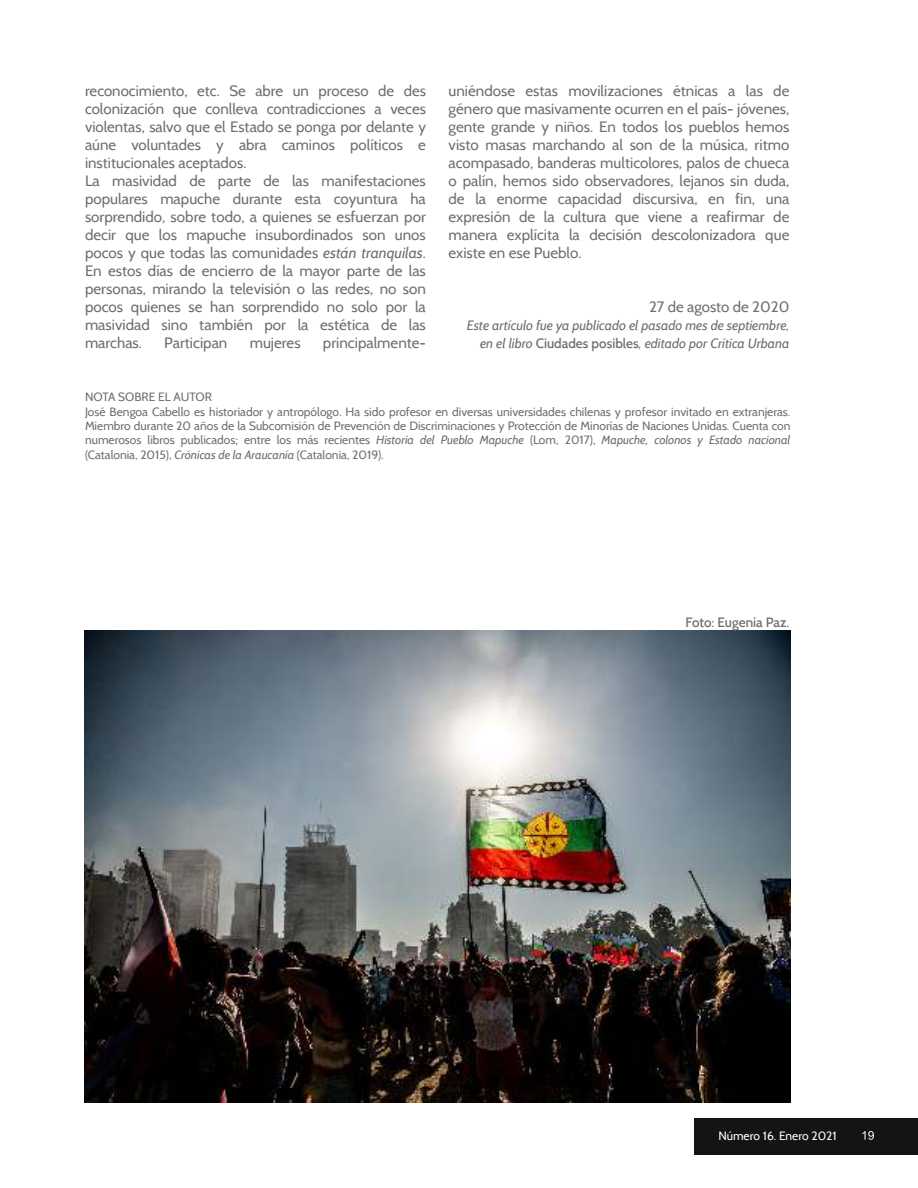
<style>
.page{position:relative;width:918px;height:1188px;background:#fff}
.page>*{position:absolute;margin:0;border:0;box-sizing:border-box;transform-origin:0 0}
.t1{font:15px/18px "Cabin";color:#6d6e6f}
.t2{font:italic 13.5px/18px "Cabin";color:#6d6e6f;text-align:right}
.t3{font:500 13.5px "Cabin";color:#6d6e6f}
.t4{font:12px/14.4px "Cabin";color:#6d6e6f}
.t5{font:12px "Cabin";color:#fff}
.s1{font-style:italic}
.s2{font-weight:500;font-style:normal}
</style>
<div class="page">
<div style="left:694px;top:1118px;width:224px;height:36px;background:#161413"></div>
<svg style="left:862px;top:1131px;width:12px;height:9px"></svg>
<img style="left:84px;top:631px;width:706px;height:471px">
<p class="t1" style="left:85px;top:84px;width:342px">reconocimiento, etc. Se abre un proceso de des colonización que conlleva contradicciones a veces violentas, salvo que el Estado se ponga por delante y aúne voluntades y abra caminos políticos e institucionales aceptados.<br>La masividad de parte de las manifestaciones populares mapuche durante esta coyuntura ha sorprendido, sobre todo, a quienes se esfuerzan por decir que los mapuche insubordinados son unos pocos y que todas las comunidades <span class="s1">están tranquilas</span>.<br>En estos días de encierro de la mayor parte de las personas, mirando la televisión o las redes, no son pocos quienes se han sorprendido no solo por la masividad sino también por la estética de las marchas.</p>
<p class="t1" style="left:164px;top:336px;width:65px">Participan</p>
<p class="t1" style="left:250px;top:336px;width:52px">mujeres</p>
<p class="t1" style="left:323px;top:336px;width:104px">principalmente-</p>
<p class="t1" style="left:449px;top:84px;width:342px;text-align:justify">uniéndose estas movilizaciones étnicas a las de género que masivamente ocurren en el país- jóvenes, gente grande y niños. En todos los pueblos hemos visto masas marchando al son de la música, ritmo acompasado, banderas multicolores, palos de chueca o palín, hemos sido observadores, lejanos sin duda, de la enorme capacidad discursiva, en fin, una expresión de la cultura que viene a reafirmar de manera explícita la decisión descolonizadora que existe en ese Pueblo.</p>
<p class="t1" style="left:649px;top:300px;width:142px">27 de agosto de 2020</p>
<p class="t2" style="left:467px;top:318px;width:324px">Este artículo fue ya publicado el pasado mes de septiembre, en el libro <span class="s2">Ciudades posibles</span>, editado por Crítica Urbana</p>
<p class="t4" style="left:85px;top:391px;width:707px">NOTA SOBRE EL AUTOR<br>José Bengoa Cabello es historiador y antropólogo. Ha sido profesor en diversas universidades chilenas y profesor invitado en extranjeras.<br>Miembro durante 20 años de la Subcomisión de Prevención de Discriminaciones y Protección de Minorías de Naciones Unidas. Cuenta con numerosos libros publicados; entre los más recientes <span class="s1">Historia del Pueblo Mapuche</span> (Lom, 2017), <span class="s1">Mapuche, colonos y Estado nacional </span>(Catalonia, 2015), <span class="s1">Crónicas de la Araucanía</span> (Catalonia, 2019).</p>
<p class="t3" style="left:686px;top:617px;width:105px">Foto: Eugenia Paz.</p>
<p class="t5" style="left:719px;top:1131px;width:120px">Número 16. Enero 2021</p>
</div>
